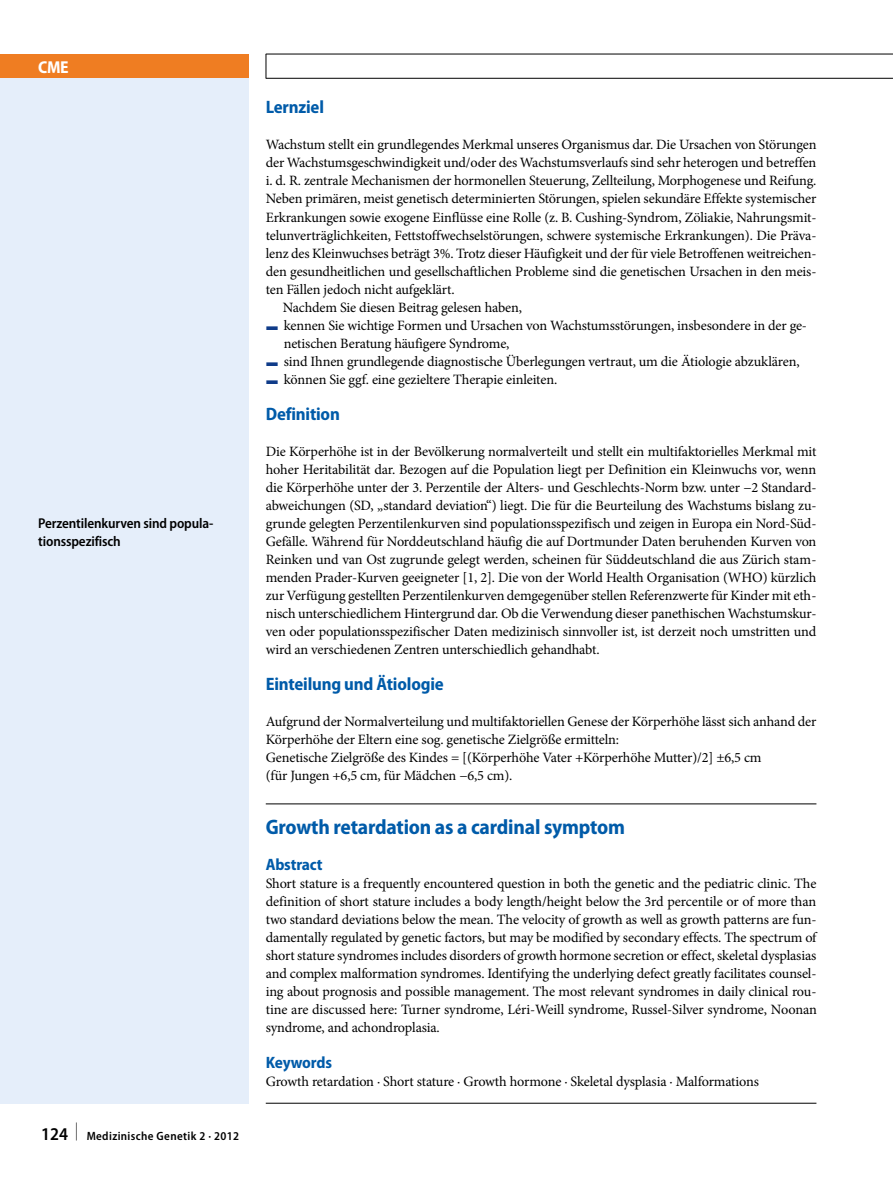
<style>
.page{position:relative;width:893px;height:1187px;background:#fff}
.page>*{position:absolute;margin:0;border:0;box-sizing:border-box;transform-origin:0 0}
._103_abstract_u1_eng{font:700 semi-condensed 21px "Myriad Pro";letter-spacing:-.01em;color:#005ba9}
._012_u1{font:700 semi-condensed 18px "Myriad Pro";letter-spacing:-.01em;color:#005ba9}
.t1{font:600 semi-condensed 18px "Myriad Pro";color:#000}
.t2{font:700 semi-condensed 17.25px "Myriad Pro";color:#fff}
._105_abstract_u2{font:700 semi-condensed 16.5px "Myriad Pro";letter-spacing:-.01em;color:#005ba9}
._105_abstract_u2_eng{font:700 semi-condensed 16.5px "Myriad Pro";letter-spacing:-.015em;color:#005ba9}
._010_fliesstext_ohne{font:14.25px/18px "Minion Pro";letter-spacing:-.01em;color:#000;text-align:justify}
._104_abstract_text_o{font:14.25px/18px "Minion Pro";letter-spacing:-.015em;color:#000;text-align:justify}
._011_aufzaehlung_1_o{font:14.25px/18px "Minion Pro";letter-spacing:-.01em;color:#000}
.t3{font:600 semi-condensed 14.25px/18px "Myriad Pro";letter-spacing:-.01em;color:#000}
._010_fliesstext_mit{font:14.25px "Minion Pro";letter-spacing:-.01em;color:#000}
.t4{font:600 semi-condensed 12px "Myriad Pro";letter-spacing:.03em;color:#000}
.s1{font-family:"S Buttons";color:#0f3b89}
</style>
<div class="page">
<div style="left:0;top:78px;width:249px;height:1025px;background:#e5eefa"></div>
<div style="left:0;top:54px;width:249px;height:24px;background:#ef7d22"></div>
<svg style="left:266px;top:55px;width:1px;height:23px"></svg>
<hr style="left:266px;top:54px;width:627px;height:1px;background:#000">
<hr style="left:266px;top:78px;width:627px;height:1px;background:#000">
<hr style="left:266px;top:803px;width:550px;height:1px;background:#000">
<hr style="left:266px;top:1102px;width:550px;height:1px;background:#000">
<p class="t2" style="left:38px;top:57px;width:32px">CME</p>
<p class="t3" style="left:38px;top:514px;width:177px">Perzentilenkurven sind popula&shy;tionsspezifisch</p>
<p class="t1" style="left:41px;top:1123px;width:28px">124</p>
<p class="t4" style="left:76px;top:1129px;width:165px"><sup>|</sup> Medizinische Genetik 2 · 2012</p>
<p class="_012_u1" style="left:266px;top:97px;width:60px">Lernziel</p>
<p class="_010_fliesstext_ohne" style="left:266px;top:136px;width:552px">Wachstum stellt ein grundlegendes Merkmal unseres Organismus dar. Die Ursachen von Störungen der Wachstumsgeschwindigkeit und/oder des Wachstumsverlaufs sind sehr heterogen und betreffen i. d. R. zentrale Mechanismen der hormonellen Steuerung, Zellteilung, Morphogenese und Reifung.<br>Neben primären, meist genetisch determinierten Störungen, spielen sekundäre Effekte systemischer Erkrankungen sowie exogene Einflüsse eine Rolle (z. B. Cushing-Syndrom, Zöliakie, Nahrungsmit&shy;telunverträglichkeiten, Fettstoffwechselstörungen, schwere systemische Erkrankungen). Die Präva&shy;lenz des Kleinwuchses beträgt 3%. Trotz dieser Häufigkeit und der für viele Betroffenen weitreichen&shy;den gesundheitlichen und gesellschaftlichen Probleme sind die genetischen Ursachen in den meis&shy;ten Fällen jedoch nicht aufgeklärt.</p>
<p class="_010_fliesstext_mit" style="left:283px;top:297px;width:241px">Nachdem Sie diesen Beitrag gelesen haben,</p>
<p class="_011_aufzaehlung_1_o" style="left:284px;top:316px;width:525px;text-indent:-18px"><span class="s1">F</span> kennen Sie wichtige Formen und Ursachen von Wachstumsstörungen, insbesondere in der ge&shy;netischen Beratung häufigere Syndrome,</p>
<p class="_011_aufzaehlung_1_o" style="left:266px;top:352px;width:535px"><span class="s1">F</span> sind Ihnen grundlegende diagnostische Überlegungen vertraut, um die Ätiologie abzuklären,</p>
<p class="_011_aufzaehlung_1_o" style="left:266px;top:370px;width:293px"><span class="s1">F</span> können Sie ggf. eine gezieltere Therapie einleiten.</p>
<p class="_012_u1" style="left:266px;top:403px;width:76px">Definition</p>
<p class="_010_fliesstext_ohne" style="left:266px;top:442px;width:552px">Die Körperhöhe ist in der Bevölkerung normalverteilt und stellt ein multifaktorielles Merkmal mit hoher Heritabilität dar. Bezogen auf die Population liegt per Definition ein Kleinwuchs vor, wenn die Körperhöhe unter der 3. Perzentile der Alters- und Geschlechts-Norm bzw. unter −2 Standard&shy;abweichungen (SD, „standard deviation“) liegt. Die für die Beurteilung des Wachstums bislang zu&shy;grunde gelegten Perzentilenkurven sind populationsspezifisch und zeigen in Europa ein Nord-Süd-Gefälle. Während für Norddeutschland häufig die auf Dortmunder Daten beruhenden Kurven von Reinken und van Ost zugrunde gelegt werden, scheinen für Süddeutschland die aus Zürich stam&shy;menden Prader-Kurven geeigneter [1, 2]. Die von der World Health Organisation (WHO) kürzlich zur Verfügung gestellten Perzentilenkurven demgegenüber stellen Referenzwerte für Kinder mit eth&shy;nisch unterschiedlichem Hintergrund dar. Ob die Verwendung dieser panethischen Wachstumskur&shy;ven oder populationsspezifischer Daten medizinisch sinnvoller ist, ist derzeit noch umstritten und wird an verschiedenen Zentren unterschiedlich gehandhabt.</p>
<p class="_012_u1" style="left:266px;top:673px;width:180px">Einteilung und Ätiologie</p>
<p class="_010_fliesstext_ohne" style="left:266px;top:712px;width:552px">Aufgrund der Normalverteilung und multifaktoriellen Genese der Körperhöhe lässt sich anhand der<br>Körperhöhe der Eltern eine sog. genetische Zielgröße ermitteln:</p>
<p class="_010_fliesstext_ohne" style="left:266px;top:748px;width:497px">Genetische Zielgröße des Kindes = [(Körperhöhe Vater +Körperhöhe Mutter)/2] ±6,5 cm</p>
<p class="_010_fliesstext_ohne" style="left:266px;top:766px;width:248px">(für Jungen +6,5 cm, für Mädchen −6,5 cm).</p>
<p class="_103_abstract_u1_eng" style="left:266px;top:815px;width:361px">Growth retardation as a cardinal symptom</p>
<p class="_105_abstract_u2" style="left:266px;top:855px;width:58px">Abstract</p>
<p class="_104_abstract_text_o" style="left:266px;top:874px;width:553px">Short stature is a frequently encountered question in both the genetic and the pediatric clinic. The definition of short stature includes a body length/height below the 3rd percentile or of more than two standard deviations below the mean. The velocity of growth as well as growth patterns are fun&shy;damentally regulated by genetic factors, but may be modified by secondary effects. The spectrum of short stature syndromes includes disorders of growth hormone secretion or effect, skeletal dysplasias and complex malformation syndromes. Identifying the underlying defect greatly facilitates counsel&shy;ing about prognosis and possible management. The most relevant syndromes in daily clinical rou&shy;tine are discussed here: Turner syndrome, Léri-Weill syndrome, Russel-Silver syndrome, Noonan syndrome, and achondroplasia.</p>
<p class="_105_abstract_u2_eng" style="left:266px;top:1053px;width:68px">Keywords</p>
<p class="_104_abstract_text_o" style="left:266px;top:1072px;width:495px">Growth retardation · Short stature · Growth hormone · Skeletal dysplasia · Malformations</p>
</div>
